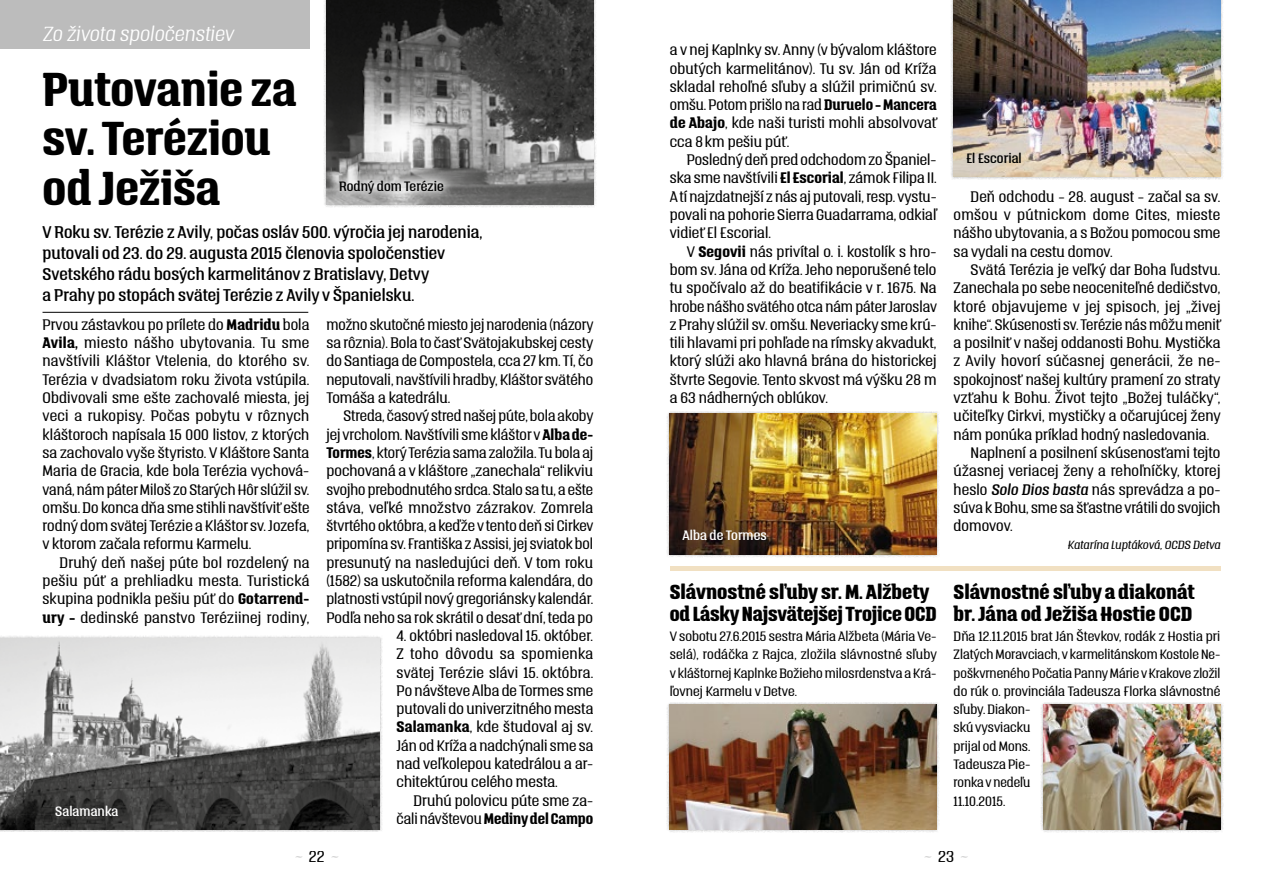
<style>
.page{position:relative;width:1263px;height:893px;background:#fff}
.page>*{position:absolute;margin:0;border:0;box-sizing:border-box;transform-origin:0 0}
.t1{font:700 42px/49.5px "Triump";color:#000}
.t2{font:800 18px/22.5px "Triump";color:#000}
.t3{font:italic 100 18px "Triump";letter-spacing:.005em;color:#fff}
.t4{font:15px/21px "Triump";letter-spacing:.005em;color:#000}
.t5{font:300 14.25px "Triump";color:#d0d0d0}
.t6{font:300 13.5px/18.3px "Triump";letter-spacing:.005em;color:#000;text-align:justify}
.t7{font:300 13.5px "Triump";letter-spacing:.025em;color:#000}
.t8{font:300 12px/18.3px "Triump";letter-spacing:.005em;color:#000}
.t9{font:12px "Triump";letter-spacing:.005em;color:#000}
.t10{font:12px "Triump";letter-spacing:.005em;color:#fff}
.t11{font:italic 300 10.5px "Triump";letter-spacing:.005em;color:#000}
.s1{font-weight:700}
.s2{font-weight:400;font-style:italic}
.s3{color:#000}
</style>
<div class="page">
<div style="left:0;top:0;width:309px;height:49px;background:#bcbcbc"></div>
<hr style="left:670px;top:566px;width:550px;height:4px;background:#f1e0c2">
<hr style="left:43px;top:312px;width:265px;height:1px;background:#000">
<div style="left:323px;top:0;width:273px;height:208px;background:#000;opacity:.3"></div>
<img style="left:326px;top:0;width:267px;height:205px">
<div style="left:950px;top:0;width:274px;height:180px;background:#000;opacity:.3"></div>
<img style="left:954px;top:0;width:266px;height:176px">
<div style="left:666px;top:411px;width:274px;height:146px;background:#000;opacity:.3"></div>
<img style="left:670px;top:414px;width:266px;height:140px">
<div style="left:1040px;top:702px;width:183px;height:130px;background:#000;opacity:.3"></div>
<img style="left:1043px;top:705px;width:177px;height:124px">
<div style="left:666px;top:702px;width:274px;height:130px;background:#000;opacity:.3"></div>
<img style="left:670px;top:705px;width:266px;height:124px">
<div style="left:0;top:635px;width:383px;height:197px;background:#000;opacity:.3"></div>
<img style="left:0;top:638px;width:379px;height:191px">
<div style="left:329px;top:169px;width:126px;height:36px;background:#fff;opacity:.8"></div>
<h2 class="t3" style="left:43px;top:22px;width:192px">Zo života spoločenstiev</h2>
<h1 class="t1" style="left:43px;top:63px;width:256px">Putovanie za sv. Teréziou od Ježiša</h1>
<p class="t4" style="left:43px;top:222px;width:441px">V Roku sv. Terézie z Avily, počas osláv 500. výročia jej narodenia, putovali od 23. do 29. augusta 2015 členovia spoločenstiev Svetského rádu bosých karmelitánov z Bratislavy, Detvy<br>a Prahy po stopách svätej Terézie z Avily v Španielsku.</p>
<p class="t6" style="left:42px;top:315px;width:269px">Prvou zástavkou po prílete do <span class="s1">Madridu</span> bola <span class="s1">Avila,</span> miesto nášho ubytovania. Tu sme navštívili Kláštor Vtelenia, do ktorého sv.<br>Terézia v dvadsiatom roku života vstúpila.<br>Obdivovali sme ešte zachovalé miesta, jej veci a rukopisy. Počas pobytu v rôznych kláštoroch napísala 15 000 listov, z ktorých sa zachovalo vyše štyristo. V Kláštore Santa Maria de Gracia, kde bola Terézia vychová&shy;vaná, nám páter Miloš zo Starých Hôr slúžil sv. omšu. Do konca dňa sme stihli navštíviť ešte rodný dom svätej Terézie a Kláštor sv. Jozefa, v ktorom začala reformu Karmelu.</p>
<p class="t6" style="left:43px;top:553px;width:268px;text-indent:17px">Druhý deň našej púte bol rozdelený na pešiu púť a prehliadku mesta. Turistická skupina podnikla pešiu púť do <span class="s1">Gotarrend&shy;ury –</span> dedinské panstvo Teréziinej rodiny,</p>
<p class="t9" style="left:339px;top:178px;width:106px">Rodný dom Terézie</p>
<p class="t6" style="left:326px;top:315px;width:269px">možno skutočné miesto jej narodenia (názory sa rôznia). Bola to časť Svätojakubskej cesty do Santiaga de Compostela, cca 27 km. Tí, čo neputovali, navštívili hradby, Kláštor svätého Tomáša a katedrálu.</p>
<p class="t6" style="left:326px;top:407px;width:269px;text-indent:17px">Streda, časový stred našej púte, bola akoby jej vrcholom. Navštívili sme kláštor v<span class="s1">Alba de-Tormes</span>, ktorý Terézia sama založila. Tu bola aj pochovaná a v kláštore „zanechala“ relikviu svojho prebodnutého srdca. Stalo sa tu, a ešte stáva, veľké množstvo zázrakov. Zomrela štvrtého októbra, a keďže v tento deň si Cirkev pripomína sv. Františka zAssisi, jej sviatok bol presunutý na nasledujúci deň. V tom roku (1582) sa uskutočnila reforma kalendára, do platnosti vstúpil nový gregoriánsky kalendár.<br>Podľa neho sa rok skrátil o desať dní, teda po</p>
<p class="t6" style="left:396px;top:626px;width:198px">4. októbri nasledoval 15. október.<br>Z toho dôvodu sa spomienka svätej Terézie slávi 15. októbra.<br>Po návšteve Alba de Tormes sme putovali do univerzitného mesta <span class="s1">Salamanka</span>, kde študoval aj sv.<br>Ján od Kríža a nadchýnali sme sa nad veľkolepou katedrálou a ar&shy;chitektúrou celého mesta.</p>
<p class="t6" style="left:396px;top:791px;width:198px;text-align:right">Druhú polovicu púte sme za&shy;čali návštevou <span class="s1">Mediny del Campo</span></p>
<p class="t10" style="left:55px;top:803px;width:65px">Salamanka</p>
<p class="t6" style="left:670px;top:41px;width:269px">a v nej Kaplnky sv. Anny (v bývalom kláštore obutých karmelitánov). Tu sv. Ján od Kríža skladal rehoľné sľuby a slúžil primičnú sv. omšu. Potom prišlo na rad <span class="s1">Duruelo – Mancera de Abajo</span>, kde naši turisti mohli absolvovať cca 8km pešiu púť.</p>
<p class="t6" style="left:670px;top:150px;width:268px;text-indent:17px">Posledný deň pred odchodom zo Španiel&shy;ska sme navštívili <span class="s1">El Escorial</span>, zámok Filipa II.<br>Atí najzdatnejší z nás aj putovali, resp. vystu&shy;povali na pohorie Sierra Guadarrama, odkiaľ vidieť El Escorial.</p>
<p class="t6" style="left:670px;top:242px;width:269px;text-indent:17px">V <span class="s1">Segovii</span> nás privítal o. i. kostolík s hro&shy;bom sv. Jána od Kríža. Jeho neporušené telo tu spočívalo až do beatifikácie v r. 1675. Na hrobe nášho svätého otca nám páter Jaroslav z Prahy slúžil sv. omšu. Neveriacky sme krú&shy;tili hlavami pri pohľade na rímsky akvadukt, ktorý slúži ako hlavná brána do historickej štvrte Segovie. Tento skvost má výšku 28 m a 63 nádherných oblúkov.</p>
<p class="t10" style="left:682px;top:527px;width:86px">Alba de Tormes</p>
<h2 class="t2" style="left:670px;top:580px;width:268px">Slávnostné sľuby sr. M. Alžbety od Lásky Najsvätejšej Trojice OCD</h2>
<p class="t8" style="left:670px;top:627px;width:269px">V sobotu 27.6.2015 sestra Mária Alžbeta (Mária Ve&shy;selá), rodáčka z Rajca, zložila slávnostné sľuby v kláštornej Kaplnke Božieho milosrdenstva a Krá&shy;ľovnej Karmelu v Detve.</p>
<p class="t9" style="left:966px;top:150px;width:57px">El Escorial</p>
<p class="t6" style="left:953px;top:187px;width:268px;text-indent:17px">Deň odchodu – 28. august – začal sa sv. omšou v pútnickom dome Cites, mieste nášho ubytovania, a s Božou pomocou sme sa vydali na cestu domov.</p>
<p class="t6" style="left:971px;top:260px;width:251px">Svätá Terézia je veľký dar Boha ľudstvu.</p>
<p class="t6" style="left:953px;top:278px;width:268px">Zanechala po sebe neoceniteľné dedičstvo,</p>
<p class="t7" style="left:953px;top:297px;width:268px">ktoré objavujeme v jej spisoch, jej „živej</p>
<p class="t6" style="left:954px;top:315px;width:269px">knihe“. Skúsenosti sv. Terézie nás môžu meniť</p>
<p class="t6" style="left:954px;top:333px;width:268px">a posilniť v našej oddanosti Bohu. Mystička</p>
<p class="t6" style="left:953px;top:352px;width:268px">z Avily hovorí súčasnej generácii, že ne-</p>
<p class="t6" style="left:953px;top:370px;width:269px">spokojnosť našej kultúry pramení zo straty</p>
<p class="t6" style="left:953px;top:388px;width:268px">vzťahu k Bohu. Život tejto „Božej tuláčky“,</p>
<p class="t6" style="left:953px;top:407px;width:269px">učiteľky Cirkvi, mystičky a očarujúcej ženy</p>
<p class="t6" style="left:953px;top:425px;width:257px">nám ponúka príklad hodný nasledovania.</p>
<p class="t6" style="left:971px;top:443px;width:251px">Naplnení a posilnení skúsenosťami tejto</p>
<p class="t6" style="left:953px;top:461px;width:268px">úžasnej veriacej ženy a rehoľníčky, ktorej</p>
<p class="t6" style="left:953px;top:480px;width:268px">heslo <span class="s2">Solo Dios basta</span> nás sprevádza a po-</p>
<p class="t6" style="left:954px;top:498px;width:268px">súva k Bohu, sme sa šťastne vrátili do svojich</p>
<p class="t6" style="left:954px;top:516px;width:61px">domovov.</p>
<p class="t11" style="left:1067px;top:538px;width:154px">Katarína Luptáková, OCDS Detva</p>
<h2 class="t2" style="left:954px;top:580px;width:243px">Slávnostné sľuby a diakonát br. Jána od Ježiša Hostie OCD</h2>
<p class="t8" style="left:954px;top:627px;width:268px">Dňa 12.11.2015 brat Ján Števkov, rodák z Hostia pri<br>Zlatých Moravciach, v karmelitánskom Kostole Ne&shy;poškvrneného Počatia Panny Márie vKrakove zložil do rúk o. provinciála Tadeusza Florka slávnostné sľuby. Diakon-<br>skú vysviacku<br>prijal od Mons.<br>Tadeusza Pie-<br>ronka v nedeľu<br>11.10.2015.</p>
<p class="t5" style="left:294px;top:847px;width:47px">~ <span class="s3">22</span> ~</p>
<p class="t5" style="left:923px;top:847px;width:47px">~ <span class="s3">23</span> ~</p>
</div>
